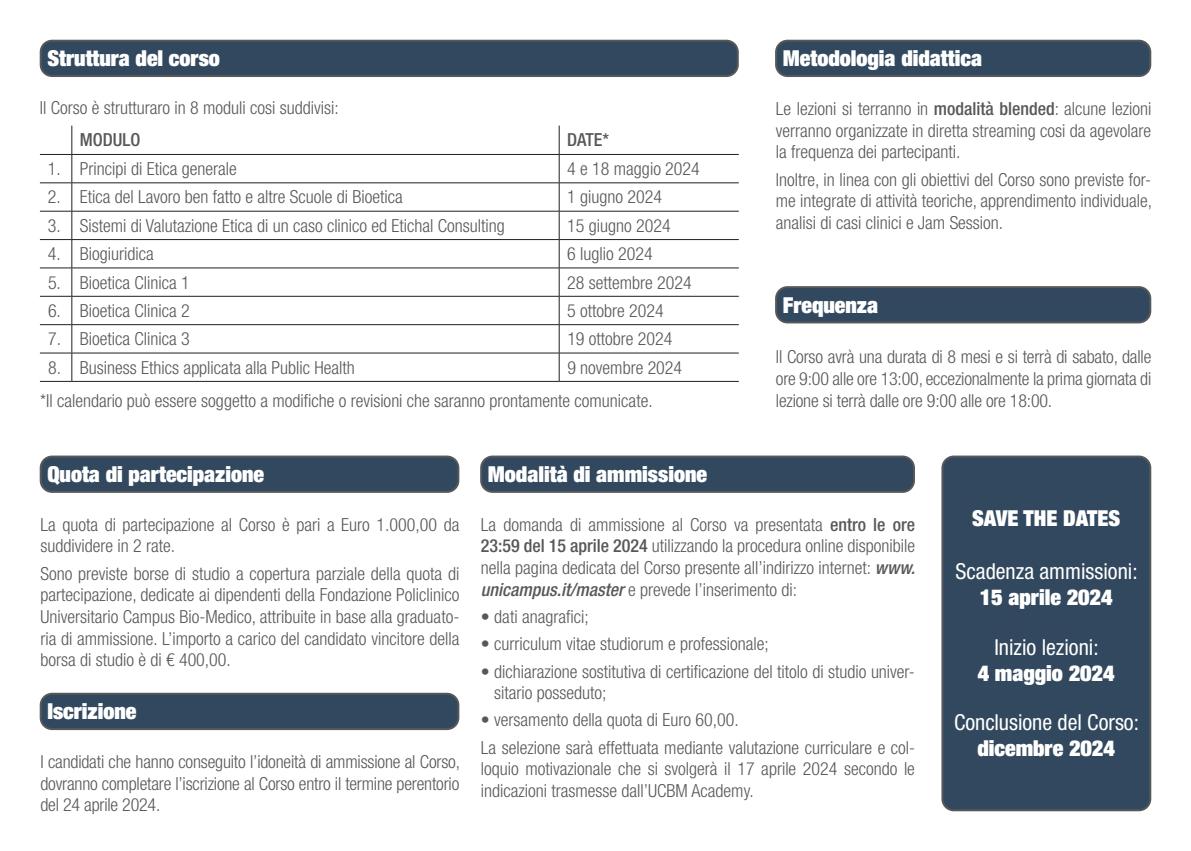
<style>
.page{position:relative;width:1191px;height:851px;background:#fff}
.page>*{position:absolute;margin:0;border:0;box-sizing:border-box;transform-origin:0 0}
.t1{font:900 condensed 22px "Helvetica Neue LT Pro";color:#fff}
.t2{font:condensed 22px "Helvetica Neue LT Pro";color:#fff}
.t3{font:300 condensed 18px/21.6px "Helvetica Neue LT Pro";color:#57585a;text-align:justify}
.t4{font:500 condensed 18px "Helvetica Neue LT Pro";color:#57585a}
.s1{font-weight:500}
.s2{font-weight:500;font-style:italic}
</style>
<div class="page">
<div style="left:41px;top:41px;width:697px;height:35px;background:#32485e;border-radius:11px"></div>
<div style="left:40px;top:40px;width:699px;height:37px;border:2px solid #57585a;border-radius:11px"></div>
<hr style="left:40px;top:154px;width:32px;height:1px;background:#231f20">
<hr style="left:72px;top:154px;width:487px;height:1px;background:#231f20">
<hr style="left:559px;top:154px;width:180px;height:1px;background:#231f20">
<hr style="left:40px;top:182px;width:32px;height:1px;background:#231f20">
<hr style="left:72px;top:182px;width:487px;height:1px;background:#231f20">
<hr style="left:559px;top:182px;width:180px;height:1px;background:#231f20">
<hr style="left:40px;top:211px;width:32px;height:1px;background:#231f20">
<hr style="left:72px;top:211px;width:487px;height:1px;background:#231f20">
<hr style="left:559px;top:211px;width:180px;height:1px;background:#231f20">
<hr style="left:40px;top:239px;width:32px;height:1px;background:#231f20">
<hr style="left:72px;top:239px;width:487px;height:1px;background:#231f20">
<hr style="left:559px;top:239px;width:180px;height:1px;background:#231f20">
<hr style="left:40px;top:267px;width:32px;height:1px;background:#231f20">
<hr style="left:72px;top:267px;width:487px;height:1px;background:#231f20">
<hr style="left:559px;top:267px;width:180px;height:1px;background:#231f20">
<hr style="left:40px;top:296px;width:32px;height:1px;background:#231f20">
<hr style="left:72px;top:296px;width:487px;height:1px;background:#231f20">
<hr style="left:559px;top:296px;width:180px;height:1px;background:#231f20">
<hr style="left:40px;top:324px;width:32px;height:1px;background:#231f20">
<hr style="left:72px;top:324px;width:487px;height:1px;background:#231f20">
<hr style="left:559px;top:324px;width:180px;height:1px;background:#231f20">
<hr style="left:40px;top:352px;width:32px;height:1px;background:#231f20">
<hr style="left:72px;top:352px;width:487px;height:1px;background:#231f20">
<svg style="left:71px;top:126px;width:1px;height:255px"></svg>
<hr style="left:559px;top:352px;width:180px;height:1px;background:#231f20">
<svg style="left:559px;top:126px;width:1px;height:255px"></svg>
<hr style="left:40px;top:381px;width:32px;height:1px;background:#231f20">
<hr style="left:72px;top:381px;width:487px;height:1px;background:#231f20">
<hr style="left:559px;top:381px;width:180px;height:1px;background:#231f20">
<div style="left:776px;top:41px;width:374px;height:35px;background:#32485e;border-radius:11px"></div>
<div style="left:775px;top:40px;width:376px;height:37px;border:2px solid #57585a;border-radius:11px"></div>
<div style="left:776px;top:287px;width:374px;height:35px;background:#32485e;border-radius:11px"></div>
<div style="left:775px;top:286px;width:376px;height:37px;border:2px solid #57585a;border-radius:11px"></div>
<div style="left:41px;top:456px;width:417px;height:36px;background:#32485e;border-radius:11px"></div>
<div style="left:40px;top:455px;width:419px;height:38px;border:2px solid #57585a;border-radius:11px"></div>
<div style="left:481px;top:456px;width:433px;height:36px;background:#32485e;border-radius:11px"></div>
<div style="left:480px;top:455px;width:435px;height:38px;border:2px solid #57585a;border-radius:11px"></div>
<div style="left:41px;top:693px;width:417px;height:36px;background:#32485e;border-radius:11px"></div>
<div style="left:40px;top:692px;width:419px;height:38px;border:2px solid #57585a;border-radius:11px"></div>
<div style="left:942px;top:456px;width:208px;height:354px;background:#32485e;border-radius:11px"></div>
<div style="left:941px;top:455px;width:210px;height:356px;border:2px solid #57585a;border-radius:11px"></div>
<p class="t1" style="left:47px;top:44px;width:174px">Struttura del corso</p>
<p class="t3" style="left:40px;top:97px;width:300px">Il Corso è strutturaro in 8 moduli cosi suddivisi:</p>
<p class="t4" style="left:80px;top:129px;width:62px">MODULO</p>
<p class="t4" style="left:567px;top:129px;width:44px">DATE*</p>
<p class="t3" style="left:48px;top:158px;width:190px">1. Principi di Etica generale</p>
<p class="t3" style="left:567px;top:158px;width:134px">4 e 18 maggio 2024</p>
<p class="t3" style="left:48px;top:186px;width:356px">2. Etica del Lavoro ben fatto e altre Scuole di Bioetica</p>
<p class="t3" style="left:567px;top:186px;width:96px">1 giugno 2024</p>
<p class="t3" style="left:48px;top:214px;width:458px">3. Sistemi di Valutazione Etica di un caso clinico ed Etichal Consulting</p>
<p class="t3" style="left:567px;top:214px;width:105px">15 giugno 2024</p>
<p class="t3" style="left:48px;top:243px;width:107px">4. Biogiuridica</p>
<p class="t3" style="left:567px;top:243px;width:87px">6 luglio 2024</p>
<p class="t3" style="left:48px;top:271px;width:143px">5. Bioetica Clinica 1</p>
<p class="t3" style="left:567px;top:271px;width:126px">28 settembre 2024</p>
<p class="t3" style="left:48px;top:299px;width:143px">6. Bioetica Clinica 2</p>
<p class="t3" style="left:567px;top:299px;width:98px">5 ottobre 2024</p>
<p class="t3" style="left:48px;top:328px;width:143px">7. Bioetica Clinica 3</p>
<p class="t3" style="left:567px;top:328px;width:107px">19 ottobre 2024</p>
<p class="t3" style="left:48px;top:356px;width:308px">8. Business Ethics applicata alla Public Health</p>
<p class="t3" style="left:40px;top:350px;width:643px;line-height:33px;text-indent:527px">9 novembre 2024 *Il calendario può essere soggetto a modifiche o revisioni che saranno prontamente comunicate.</p>
<p class="t1" style="left:782px;top:44px;width:201px">Metodologia didattica</p>
<p class="t3" style="left:776px;top:98px;width:377px">Le lezioni si terranno in <span class="s1">modalità blended</span>: alcune lezioni verranno organizzate in diretta streaming cosi da agevolare la frequenza dei partecipanti.</p>
<p class="t3" style="left:776px;top:168px;width:377px">Inoltre, in linea con gli obiettivi del Corso sono previste for&shy;me integrate di attività teoriche, apprendimento individuale, analisi di casi clinici e Jam Session.</p>
<p class="t1" style="left:782px;top:291px;width:97px">Frequenza</p>
<p class="t3" style="left:776px;top:346px;width:377px">Il Corso avrà una durata di 8 mesi e si terrà di sabato, dalle ore 9:00 alle ore 13:00, eccezionalmente la prima giornata di lezione si terrà dalle ore 9:00 alle ore 18:00.</p>
<p class="t1" style="left:47px;top:460px;width:218px">Quota di partecipazione</p>
<p class="t3" style="left:40px;top:513px;width:420px">La quota di partecipazione al Corso è pari a Euro 1.000,00 da suddividere in 2 rate.</p>
<p class="t3" style="left:40px;top:562px;width:420px">Sono previste borse di studio a copertura parziale della quota di partecipazione, dedicate ai dipendenti della Fondazione Policlinico Universitario Campus Bio-Medico, attribuite in base alla graduato&shy;ria di ammissione. L’importo a carico del candidato vincitore della borsa di studio è di € 400,00.</p>
<p class="t1" style="left:47px;top:697px;width:91px">Iscrizione</p>
<p class="t3" style="left:40px;top:750px;width:421px">I candidati che hanno conseguito l’idoneità di ammissione al Corso, dovranno completare l’iscrizione al Corso entro il termine perentorio del 24 aprile 2024.</p>
<p class="t1" style="left:488px;top:460px;width:221px">Modalità di ammissione</p>
<p class="t3" style="left:481px;top:513px;width:435px">La domanda di ammissione al Corso va presentata <span class="s1">entro le ore 23:59 del 15 aprile 2024</span> utilizzando la procedura online disponibile nella pagina dedicata del Corso presente all’indirizzo internet: <span class="s2">www. unicampus.it/master</span> e prevede l’inserimento di:</p>
<p class="t3" style="left:481px;top:605px;width:109px">• dati anagrafici;</p>
<p class="t3" style="left:481px;top:633px;width:289px">• curriculum vitae studiorum e professionale;</p>
<p class="t3" style="left:494px;top:660px;width:422px;text-indent:-13px">• dichiarazione sostitutiva di certificazione del titolo di studio univer&shy;sitario posseduto;</p>
<p class="t3" style="left:481px;top:706px;width:435px;line-height:27.2px">• versamento della quota di Euro 60,00.<br>La selezione sarà effettuata mediante valutazione curriculare e col-</p>
<p class="t3" style="left:481px;top:758px;width:435px">loquio motivazionale che si svolgerà il 17 aprile 2024 secondo le indicazioni trasmesse dall’UCBM Academy.</p>
<p class="t1" style="left:972px;top:504px;width:149px">SAVE THE DATES</p>
<p class="t2" style="left:955px;top:558px;width:184px">Scadenza ammissioni:</p>
<p class="t1" style="left:979px;top:583px;width:134px">15 aprile 2024</p>
<p class="t2" style="left:994px;top:634px;width:106px">Inizio lezioni:</p>
<p class="t1" style="left:977px;top:659px;width:138px">4 maggio 2024</p>
<p class="t2" style="left:954px;top:709px;width:186px">Conclusione del Corso:</p>
<p class="t1" style="left:977px;top:734px;width:139px">dicembre 2024</p>
</div>
